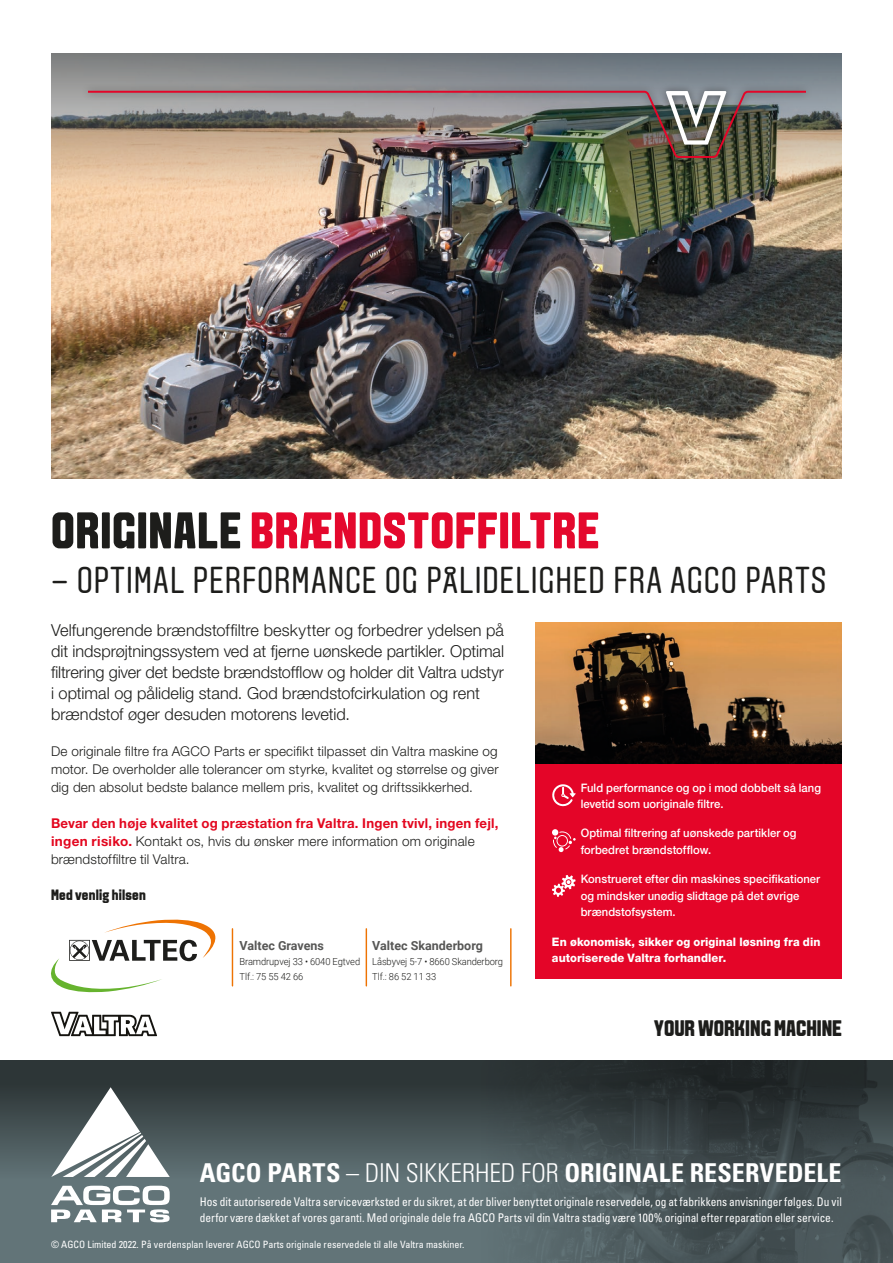
<style>
.page{position:relative;width:893px;height:1263px;background:#fff}
.page>*{position:absolute;margin:0;border:0;box-sizing:border-box;transform-origin:0 0}
.t1{font:800 51.45px "VALTRA Aveny T";letter-spacing:.015em;color:#e4082d}
.t2{font:37.5px "VALTRA Aveny T";letter-spacing:.015em;color:#1d1d1b}
.t3{font:700 condensed 25.95px "Univers";letter-spacing:.005em;color:#fff}
.t4{font:800 22.5px "VALTRA Aveny T";color:#1d1d1b}
.t5{font:300 16.5px/21px "Helvetica Neue";color:#1d1d1b}
.t6{font:800 15px "VALTRA Aveny T";letter-spacing:.015em;color:#1d1d1b}
.t7{font:300 13.5px/18px "Helvetica Neue";letter-spacing:.015em;color:#1d1d1b;text-align:justify}
.t8{font:700 13.5px/18px "Helvetica Neue";letter-spacing:.015em;color:#e3061e}
.t9{font:700 12.45px "Roboto";color:#575756}
.t10{font:condensed 12px/16.5px "Univers";color:#fff;scale:.95 1}
.t11{font:500 11.7px/16.5px "Helvetica Neue";letter-spacing:.005em;color:#fff;scale:.96 1}
.t12{font:800 11.7px/16.5px "Helvetica Neue";letter-spacing:.005em;color:#fff;scale:.96 1}
.t13{font:condensed 10.05px "Univers";color:#fff}
.t14{font:300 9.75px "Roboto";letter-spacing:-.01em;color:#1d1d1b;scale:.96 1}
.s1{color:#1d1d1b}
.s2{font-weight:300;color:#1d1d1b}
.s3{font-weight:300}
</style>
<div class="page">
<img style="left:51px;top:200px;width:791px;height:278px">
<img style="left:51px;top:53px;width:791px;height:147px">
<svg style="left:51px;top:1012px;width:106px;height:24px"></svg>
<div style="left:82px;top:83px;width:731px;height:83px;background:#1d1d1b;opacity:.55"></div>
<img style="left:89px;top:91px;width:716px;height:67px">
<img style="left:536px;top:623px;width:306px;height:141px">
<div style="left:536px;top:764px;width:306px;height:215px;background:#e40528"></div>
<svg style="left:552px;top:784px;width:24px;height:23px"></svg>
<div style="left:552px;top:829px;width:6px;height:7px;background:#fff;border-radius:50%"></div>
<svg style="left:553px;top:831px;width:23px;height:21px"></svg>
<svg style="left:552px;top:875px;width:24px;height:22px"></svg>
<div style="left:0;top:1060px;width:893px;height:203px;background:#627478"></div>
<img style="left:528px;top:1190px;width:365px;height:73px">
<svg style="left:0;top:1060px;width:893px;height:130px"></svg>
<svg style="left:51px;top:1087px;width:119px;height:90px;background:#8d9495"></svg>
<svg style="left:51px;top:1186px;width:119px;height:36px"></svg>
<hr style="left:232px;top:929px;width:1px;height:57px;background:#ee7303">
<hr style="left:366px;top:929px;width:1px;height:57px;background:#ee7303">
<hr style="left:510px;top:929px;width:2px;height:57px;background:#ee7303">
<svg style="left:51px;top:919px;width:165px;height:74px"></svg>
<h1 class="t1" style="left:51px;top:502px;width:550px"><span class="s1">ORIGINALE</span> BRÆNDSTOFFILTRE</h1>
<h2 class="t2" style="left:51px;top:560px;width:777px">– OPTIMAL PERFORMANCE OG PÅLIDELIGHED FRA AGCO PARTS</h2>
<p class="t5" style="left:51px;top:619px;width:455px">Velfungerende brændstoffiltre beskytter og forbedrer ydelsen på dit indsprøjtningssystem ved at fjerne uønskede partikler. Optimal filtrering giver det bedste brændstofflow og holder dit Valtra udstyr i optimal og pålidelig stand. God brændstofcirkulation og rent brændstof øger desuden motorens levetid.</p>
<p class="t7" style="left:51px;top:741px;width:449px">De originale filtre fra AGCO Parts er specifikt tilpasset din Valtra maskine og motor. De overholder alle tolerancer om styrke, kvalitet og størrelse og giver dig den absolut bedste balance mellem pris, kvalitet og driftssikkerhed.</p>
<p class="t8" style="left:51px;top:813px;width:449px">Bevar den høje kvalitet og præstation fra Valtra. Ingen tvivl, ingen fejl, ingen risiko. <span class="s2">Kontakt os, hvis du ønsker mere information om originale brændstoffiltre til Valtra.</span></p>
<p class="t6" style="left:51px;top:886px;width:96px">Med venlig hilsen</p>
<p class="t11" style="left:581px;top:779px;width:252px">Fuld performance og op i mod dobbelt så lang levetid som uoriginale filtre.</p>
<p class="t11" style="left:581px;top:825px;width:226px">Optimal filtrering af uønskede partikler og forbedret brændstofflow.</p>
<p class="t11" style="left:581px;top:871px;width:251px">Konstrueret efter din maskines specifikationer og mindsker unødig slidtage på det øvrige brændstofsystem.</p>
<p class="t12" style="left:552px;top:933px;width:281px">En økonomisk, sikker og original løsning fra din autoriserede Valtra forhandler.</p>
<p class="t9" style="left:240px;top:937px;width:86px">Valtec Gravens</p>
<p class="t14" style="left:240px;top:955px;width:127px">Bramdrupvej 33 • 6040 Egtved</p>
<p class="t14" style="left:240px;top:970px;width:68px">Tlf.: 75 55 42 66</p>
<p class="t9" style="left:372px;top:937px;width:112px">Valtec Skanderborg</p>
<p class="t14" style="left:372px;top:955px;width:138px">Låsbyvej 5-7 • 8660 Skanderborg</p>
<p class="t14" style="left:372px;top:970px;width:68px">Tlf.: 86 52 11 33</p>
<h3 class="t4" style="left:654px;top:1016px;width:189px">YOUR WORKING MACHINE</h3>
<h3 class="t3" style="left:200px;top:1156px;width:643px">AGCO PARTS <span class="s3">– DIN SIKKERHED FOR</span> ORIGINALE RESERVEDELE</h3>
<p class="t10" style="left:200px;top:1193px;width:677px">Hos dit autoriserede Valtra serviceværksted er du sikret, at der bliver benyttet originale reservedele, og at fabrikkens anvisninger følges. Du vil derfor være dækket af vores garanti. Med originale dele fra AGCO Parts vil din Valtra stadig være 100% original efter reparation eller service.</p>
<p class="t13" style="left:51px;top:1238px;width:415px">© AGCO Limited 2022. På verdensplan leverer AGCO Parts originale reservedele til alle Valtra maskiner.</p>
</div>
